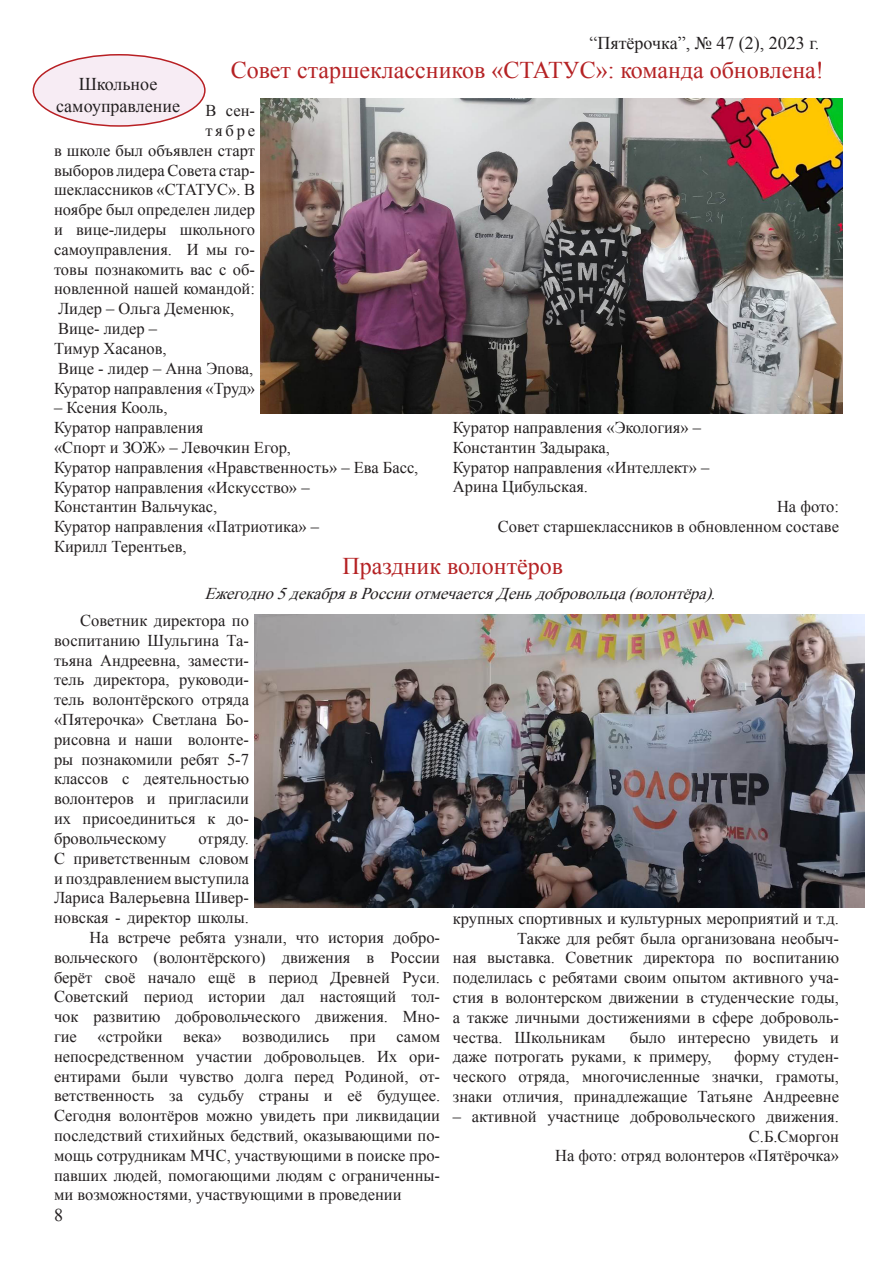
<style>
.page{position:relative;width:893px;height:1263px;background:#fff}
.page>*{position:absolute;margin:0;border:0;box-sizing:border-box;transform-origin:0 0}
.t1{font:24px "Times New Roman";color:#b52224}
.t2{font:18px "Times New Roman";color:#231f20}
.t3{font:16.5px/19.8px "Times New Roman";color:#231f20;text-align:justify}
.t4{font:italic 16.5px "Times New Roman";color:#231f20}
</style>
<div class="page">
<div style="left:33px;top:55px;width:172px;height:71px;background:#f7ecf4;border-radius:50%"></div>
<div style="left:33px;top:54px;width:173px;height:73px;border:2px solid #b81f23;border-radius:50%"></div>
<img style="left:261px;top:99px;width:582px;height:314px">
<img style="left:254px;top:615px;width:610px;height:292px">
<p class="t2" style="left:589px;top:30px;width:231px">“Пятёрочка”, № 47 (2), 2023 г.</p>
<p class="t1" style="left:231px;top:54px;width:595px">Совет старшеклассников «СТАТУС»: команда обновлена!</p>
<p class="t3" style="left:54px;top:101px;width:203px;text-align:right">В сен-<br>тябре<br>в школе был объявлен старт выборов лидера Совета стар&shy;шеклассников «СТАТУС». В ноябре был определен лидер и вице-лидеры школьного самоуправления. И мы го&shy;товы познакомить вас с об&shy;новленной нашей командой:</p>
<p class="t3" style="left:58px;top:299px;width:178px">Лидер – Ольга Деменюк,</p>
<p class="t3" style="left:58px;top:318px;width:101px">Вице- лидер –</p>
<p class="t3" style="left:54px;top:338px;width:114px">Тимур Хасанов,</p>
<p class="t3" style="left:58px;top:358px;width:197px">Вице - лидер – Анна Эпова,</p>
<p class="t3" style="left:54px;top:378px;width:203px">Куратор направления «Труд»</p>
<p class="t3" style="left:54px;top:398px;width:115px">– Ксения Кооль,</p>
<p class="t3" style="left:54px;top:417px;width:239px">Куратор направления<br>«Спорт и ЗОЖ» – Левочкин Егор,</p>
<p class="t3" style="left:54px;top:457px;width:366px">Куратор направления «Нравственность» – Ева Басс,</p>
<p class="t3" style="left:54px;top:477px;width:257px">Куратор направления «Искусство» –</p>
<p class="t3" style="left:54px;top:497px;width:165px">Константин Вальчукас,</p>
<p class="t3" style="left:54px;top:516px;width:266px">Куратор направления «Патриотика» –</p>
<p class="t3" style="left:54px;top:536px;width:134px">Кирилл Терентьев,</p>
<p class="t2" style="left:79px;top:72px;width:80px">Школьное</p>
<p class="t2" style="left:56px;top:94px;width:126px">самоуправление</p>
<p class="t3" style="left:453px;top:417px;width:250px">Куратор направления «Экология» –</p>
<p class="t3" style="left:453px;top:437px;width:159px">Константин Задырака,</p>
<p class="t3" style="left:453px;top:457px;width:258px">Куратор направления «Интеллект» –</p>
<p class="t3" style="left:453px;top:477px;width:137px">Арина Цибульская.</p>
<p class="t3" style="left:777px;top:497px;width:63px">На фото:</p>
<p class="t3" style="left:498px;top:516px;width:343px">Совет старшеклассников в обновленном составе</p>
<p class="t1" style="left:342px;top:550px;width:222px">Праздник волонтёров</p>
<p class="t4" style="left:205px;top:582px;width:519px">Ежегодно5декабрявРоссииотмечаетсяДеньдобровольца(волонтёра).</p>
<p class="t3" style="left:54px;top:610px;width:196px;text-indent:26px">Советник директора по воспитанию Шульгина Та&shy;тьяна Андреевна, замести&shy;тель директора, руководи&shy;тель волонтёрского отряда «Пятерочка» Светлана Бо&shy;рисовна и наши волонте&shy;ры познакомили ребят 5-7 классов с деятельностью волонтеров и пригласили их присоединиться к до&shy;бровольческому</p>
<p class="t3" style="left:199px;top:828px;width:52px">отряду.</p>
<p class="t3" style="left:54px;top:848px;width:196px">С приветственным словом и поздравлением выступила Лариса Валерьевна Шивер&shy;новская - директор школы.</p>
<p class="t3" style="left:54px;top:927px;width:388px;text-indent:36px">На встрече ребята узнали, что история добро&shy;вольческого (волонтёрского) движения в России берёт своё начало ещё в период Древней Руси.</p>
<p class="t3" style="left:54px;top:987px;width:388px">Советский период истории дал настоящий тол&shy;чок развитию добровольческого движения. Мно&shy;гие «стройки века» возводились при самом непосредственном участии добровольцев. Их ори&shy;ентирами были чувство долга перед Родиной, от&shy;ветственность за судьбу страны и её будущее.</p>
<p class="t3" style="left:54px;top:1105px;width:388px">Сегодня волонтёров можно увидеть при ликвидации последствий стихийных бедствий, оказывающими по&shy;мощь сотрудникам МЧС, участвующими в поиске про&shy;павших людей, помогающими людям с ограниченны&shy;ми возможностями, участвующими в проведении</p>
<p class="t2" style="left:54px;top:1203px;width:10px">8</p>
<p class="t3" style="left:453px;top:908px;width:388px">крупных спортивных и культурных мероприятий и т.д.</p>
<p class="t3" style="left:453px;top:928px;width:388px;text-indent:64px">Также для ребят была организована необыч&shy;ная выставка. Советник директора по воспитанию поделилась с ребятами своим опытом активного уча&shy;стия в волонтерском движении в студенческие годы, а также личными достижениями в сфере доброволь&shy;чества. Школьникам</p>
<p class="t3" style="left:453px;top:1027px;width:388px;text-indent:177px">было интересно увидеть и даже потрогать руками, к примеру,</p>
<p class="t3" style="left:453px;top:1047px;width:388px;text-indent:281px">форму студен&shy;ческого отряда, многочисленные значки, грамоты, знаки отличия, принадлежащие Татьяне Андреевне</p>
<p class="t3" style="left:453px;top:1106px;width:388px">– активной участнице добровольческого движения.</p>
<p class="t3" style="left:749px;top:1126px;width:92px">С.Б.Сморгон</p>
<p class="t3" style="left:555px;top:1146px;width:285px">На фото: отряд волонтеров «Пятёрочка»</p>
</div>
